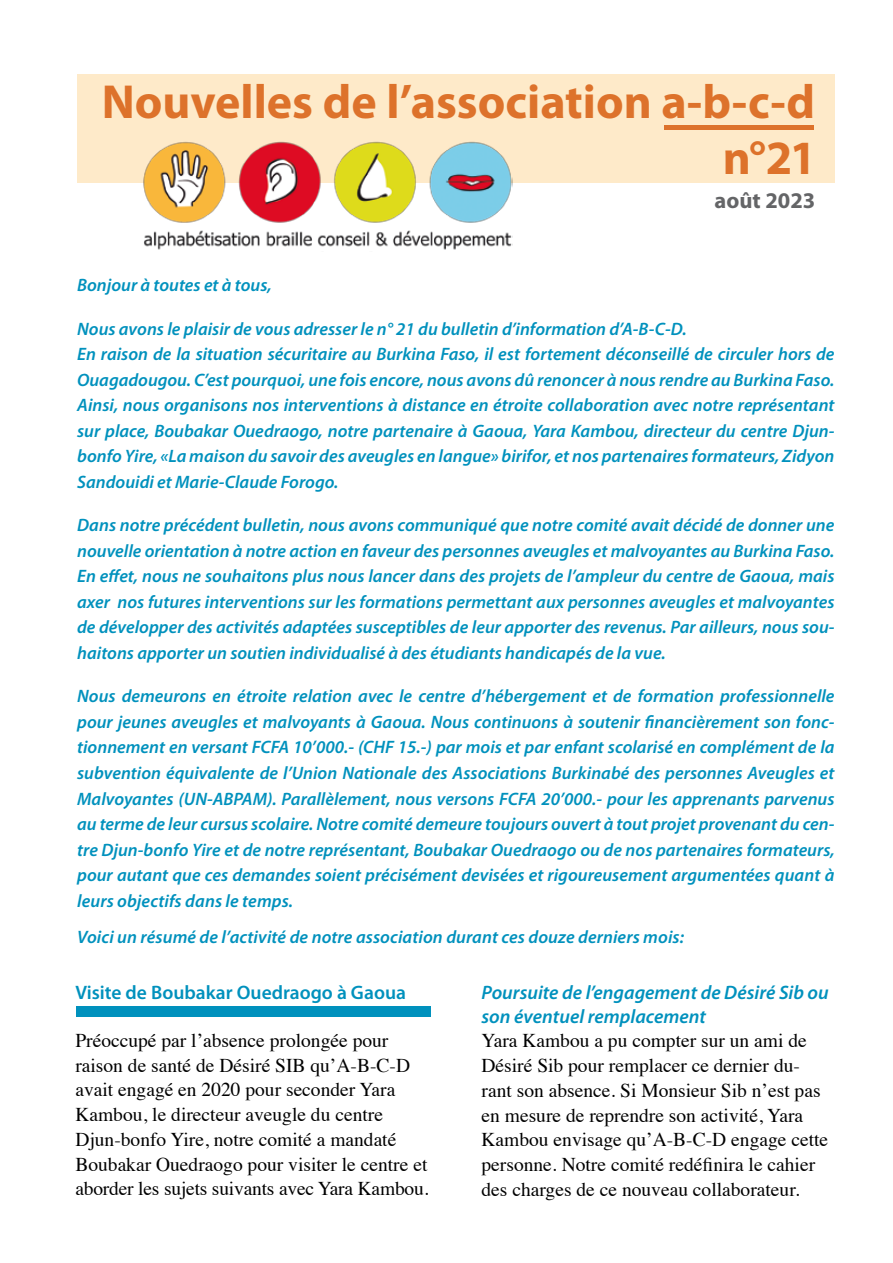
<style>
.page{position:relative;width:893px;height:1263px;background:#fff}
.page>*{position:absolute;margin:0;border:0;box-sizing:border-box;transform-origin:0 0}
.t1{font:700 48px "Myriad Pro";color:#dd722b}
.t2{font:700 22.5px "Myriad Pro";color:#646567}
.t3{font:19.5px/24.8px "Times";color:#000}
.t4{font:italic 600 19.5px/24px "Myriad Pro";color:#0091bd}
.t5{font:600 19.5px "Myriad Pro";color:#0091bd}
.t6{font:italic 600 18px/25.5px "Myriad Pro";color:#0091bd;text-align:justify}
</style>
<div class="page">
<div style="left:77px;top:74px;width:757px;height:109px;background:#feeac9"></div>
<img style="left:143px;top:141px;width:370px;height:109px">
<div style="left:664px;top:125px;width:149px;height:5px;background:#dd722b"></div>
<div style="left:77px;top:1006px;width:354px;height:11px;background:#0091bd"></div>
<h1 class="t1" style="left:102px;top:70px;width:715px">Nouvelles de l’association a-b-c-d</h1>
<h1 class="t1" style="left:723px;top:126px;width:95px">n°21</h1>
<p class="t2" style="left:715px;top:186px;width:102px">août 2023</p>
<p class="t6" style="left:77px;top:272px;width:196px">Bonjour à toutes et à tous,</p>
<p class="t6" style="left:77px;top:316px;width:759px;text-align:left">Nous avons le plaisir de vous adresser le n° 21 du bulletin d’information d’A-B-C-D.<br>En raison de la situation sécuritaire au Burkina Faso, il est fortement déconseillé de circuler hors de Ouagadougou. C’est pourquoi, une fois encore, nous avons dû renoncer à nous rendre au Burkina Faso.<br>Ainsi, nous organisons nos interventions à distance en étroite collaboration avec notre représentant sur place, Boubakar Ouedraogo, notre partenaire à Gaoua, Yara Kambou, directeur du centre Djun&shy;bonfo Yire, «La maison du savoir des aveugles en langue» birifor, et nos partenaires formateurs, Zidyon Sandouidi et Marie-Claude Forogo.</p>
<p class="t6" style="left:77px;top:512px;width:759px">Dans notre précédent bulletin, nous avons communiqué que notre comité avait décidé de donner une nouvelle orientation à notre action en faveur des personnes aveugles et malvoyantes au Burkina Faso.<br>En effet, nous ne souhaitons plus nous lancer dans des projets de l’ampleur du centre de Gaoua, mais axer nos futures interventions sur les formations permettant aux personnes aveugles et malvoyantes de développer des activités adaptées susceptibles de leur apporter des revenus. Par ailleurs, nous sou&shy;haitons apporter un soutien individualisé à des étudiants handicapés de la vue.</p>
<p class="t6" style="left:77px;top:683px;width:759px">Nous demeurons en étroite relation avec le centre d’hébergement et de formation professionnelle pour jeunes aveugles et malvoyants à Gaoua. Nous continuons à soutenir financièrement son fonc&shy;tionnement en versant FCFA 10’000.- (CHF 15.-) par mois et par enfant scolarisé en complément de la subvention équivalente de l’Union Nationale des Associations Burkinabé des personnes Aveugles et Malvoyantes (UN-ABPAM). Parallèlement, nous versons FCFA 20’000.- pour les apprenants parvenus au terme de leur cursus scolaire. Notre comité demeure toujours ouvert à tout projet provenant du cen&shy;tre Djun-bonfo Yire et de notre représentant, Boubakar Ouedraogo ou de nos partenaires formateurs, pour autant que ces demandes soient précisément devisées et rigoureusement argumentées quant à leurs objectifs dans le temps.</p>
<p class="t6" style="left:77px;top:923px;width:608px">Voici un résumé de l’activité de notre association durant ces douze derniers mois:</p>
<p class="t5" style="left:75px;top:980px;width:332px">Visite de Boubakar Ouedraogo à Gaoua</p>
<p class="t3" style="left:75px;top:1026px;width:355px">Préoccupé par l’absence prolongée pour raison de santé de Désiré SIB qu’A-B-C-D avait engagé en 2020 pour seconder Yara Kambou, le directeur aveugle du centre Djun-bonfo Yire, notre comité a mandaté Boubakar Ouedraogo pour visiter le centre et aborder les sujets suivants avec Yara Kambou.</p>
<p class="t4" style="left:482px;top:980px;width:349px">Poursuite de l’engagement de Désiré Sib ou son éventuel remplacement</p>
<p class="t3" style="left:482px;top:1027px;width:348px">Yara Kambou a pu compter sur un ami de Désiré Sib pour remplacer ce dernier du&shy;rant son absence. Si Monsieur Sib n’est pas en mesure de reprendre son activité, Yara Kambou envisage qu’A-B-C-D engage cette personne. Notre comité redéfinira le cahier des charges de ce nouveau collaborateur.</p>
</div>
